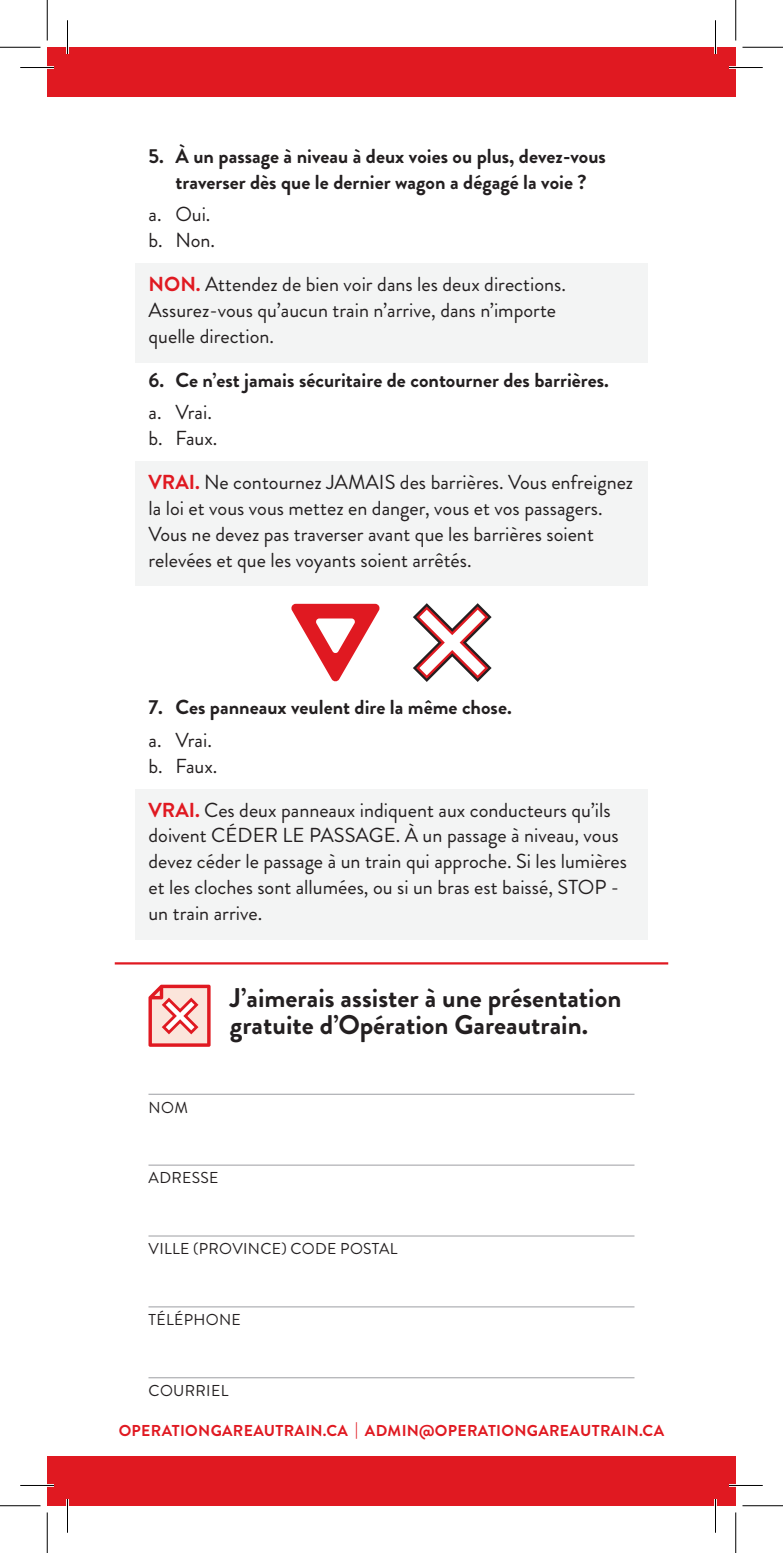
<style>
.page{position:relative;width:783px;height:1553px;background:#fff}
.page>*{position:absolute;margin:0;border:0;box-sizing:border-box;transform-origin:0 0}
.Headings{font:700 27px/27px "Brandon Grotesque";color:#231f20}
.Answers{font:20.25px/25.9px "Brandon Grotesque";color:#231f20}
.Questions{font:700 20.25px/25.9px "Brandon Grotesque";color:#231f20;text-align:center}
.Choices{font:20.25px "Brandon Grotesque";color:#231f20}
.Small_Body{font:700 15.75px "Brandon Grotesque";letter-spacing:.02em;color:#e01921}
.Small_Body-2{font:15.75px "Brandon Grotesque";letter-spacing:.02em;color:#231f20}
.s1{font-weight:700;color:#e01921}
</style>
<div class="page">
<div style="left:135px;top:263px;width:513px;height:99px;background:#f3f4f4"></div>
<div style="left:135px;top:461px;width:513px;height:125px;background:#f3f4f4"></div>
<div style="left:135px;top:789px;width:513px;height:150px;background:#f3f4f4"></div>
<div style="left:47px;top:47px;width:689px;height:50px;background:#e01921"></div>
<svg style="left:291px;top:604px;width:89px;height:78px"></svg>
<svg style="left:413px;top:603px;width:79px;height:79px"></svg>
<hr style="left:115px;top:962px;width:553px;height:2px;background:#e01921">
<hr style="left:148px;top:1093px;width:486px;height:1px;background:#a8a9ad">
<hr style="left:148px;top:1164px;width:486px;height:1px;background:#a8a9ad">
<hr style="left:148px;top:1235px;width:486px;height:1px;background:#a8a9ad">
<hr style="left:148px;top:1306px;width:486px;height:1px;background:#a8a9ad">
<hr style="left:148px;top:1377px;width:486px;height:1px;background:#a8a9ad">
<svg style="left:148px;top:984px;width:63px;height:62px;background:#f2a7a4"></svg>
<div style="left:47px;top:1456px;width:689px;height:49px;background:#e01921"></div>
<hr style="left:20px;top:66px;width:34px;height:3px;background:#fff">
<hr style="left:729px;top:66px;width:34px;height:3px;background:#fff">
<hr style="left:20px;top:1484px;width:34px;height:2px;background:#fff">
<hr style="left:729px;top:1484px;width:34px;height:2px;background:#fff">
<hr style="left:66px;top:20px;width:3px;height:34px;background:#fff">
<hr style="left:66px;top:1498px;width:3px;height:34px;background:#fff">
<hr style="left:714px;top:20px;width:3px;height:34px;background:#fff">
<hr style="left:714px;top:1498px;width:3px;height:34px;background:#fff">
<hr style="left:20px;top:67px;width:34px;height:1px;background:#000">
<hr style="left:729px;top:67px;width:34px;height:1px;background:#000">
<hr style="left:20px;top:1485px;width:34px;height:1px;background:#000">
<hr style="left:729px;top:1485px;width:34px;height:1px;background:#000">
<hr style="left:67px;top:20px;width:1px;height:34px;background:#000">
<hr style="left:67px;top:1498px;width:1px;height:34px;background:#000">
<hr style="left:715px;top:20px;width:1px;height:34px;background:#000">
<hr style="left:715px;top:1498px;width:1px;height:34px;background:#000">
<hr style="left:0;top:47px;width:40px;height:1px;background:#000">
<hr style="left:742px;top:47px;width:41px;height:1px;background:#000">
<hr style="left:0;top:1505px;width:40px;height:1px;background:#000">
<hr style="left:742px;top:1505px;width:41px;height:1px;background:#000">
<hr style="left:47px;top:0;width:1px;height:40px;background:#000">
<hr style="left:47px;top:1512px;width:1px;height:40px;background:#000">
<hr style="left:735px;top:0;width:1px;height:40px;background:#000">
<hr style="left:735px;top:1512px;width:1px;height:40px;background:#000">
<p class="Questions" style="left:148px;top:143px;width:459px">5. À un passage à niveau à deux voies ou plus, devez-vous traverser dès que le dernier wagon a dégagé la voie ?</p>
<p class="Choices" style="left:148px;top:200px;width:64px">a. Oui.</p>
<p class="Choices" style="left:148px;top:226px;width:68px">b. Non.</p>
<p class="Answers" style="left:148px;top:271px;width:419px"><span class="s1">NON.</span> Attendez de bien voir dans les deux directions.<br>Assurez-vous qu’aucun train n’arrive, dans n’importe quelle direction.</p>
<p class="Questions" style="left:148px;top:367px;width:462px">6. Ce n’est jamais sécuritaire de contourner des barrières.</p>
<p class="Choices" style="left:148px;top:398px;width:65px">a. Vrai.</p>
<p class="Choices" style="left:148px;top:424px;width:70px">b. Faux.</p>
<p class="Answers" style="left:148px;top:469px;width:486px"><span class="s1">VRAI.</span> Ne contournez JAMAIS des barrières. Vous enfreignez la loi et vous vous mettez en danger, vous et vos passagers.<br>Vous ne devez pas traverser avant que les barrières soient relevées et que les voyants soient arrêtés.</p>
<p class="Questions" style="left:148px;top:694px;width:365px">7. Ces panneaux veulent dire la même chose.</p>
<p class="Choices" style="left:148px;top:726px;width:65px">a. Vrai.</p>
<p class="Choices" style="left:148px;top:752px;width:70px">b. Faux.</p>
<p class="Answers" style="left:148px;top:797px;width:480px"><span class="s1">VRAI.</span> Ces deux panneaux indiquent aux conducteurs qu’ils doivent CÉDER LE PASSAGE. À un passage à niveau, vous devez céder le passage à un train qui approche. Si les lumières et les cloches sont allumées, ou si un bras est baissé, STOP - un train arrive.</p>
<p class="Small_Body-2" style="left:149px;top:1096px;width:41px">NOM</p>
<p class="Headings" style="left:230px;top:984px;width:393px">J’aimerais assister à une présentation gratuite d’Opération Gareautrain.</p>
<p class="Small_Body-2" style="left:149px;top:1167px;width:71px">ADRESSE</p>
<p class="Small_Body-2" style="left:149px;top:1238px;width:251px">VILLE (PROVINCE) CODE POSTAL</p>
<p class="Small_Body-2" style="left:149px;top:1309px;width:94px">TÉLÉPHONE</p>
<p class="Small_Body-2" style="left:149px;top:1379px;width:81px">COURRIEL</p>
<p class="Small_Body" style="left:119px;top:1419px;width:547px">OPERATIONGAREAUTRAIN.CA | ADMIN@OPERATIONGAREAUTRAIN.CA</p>
</div>
